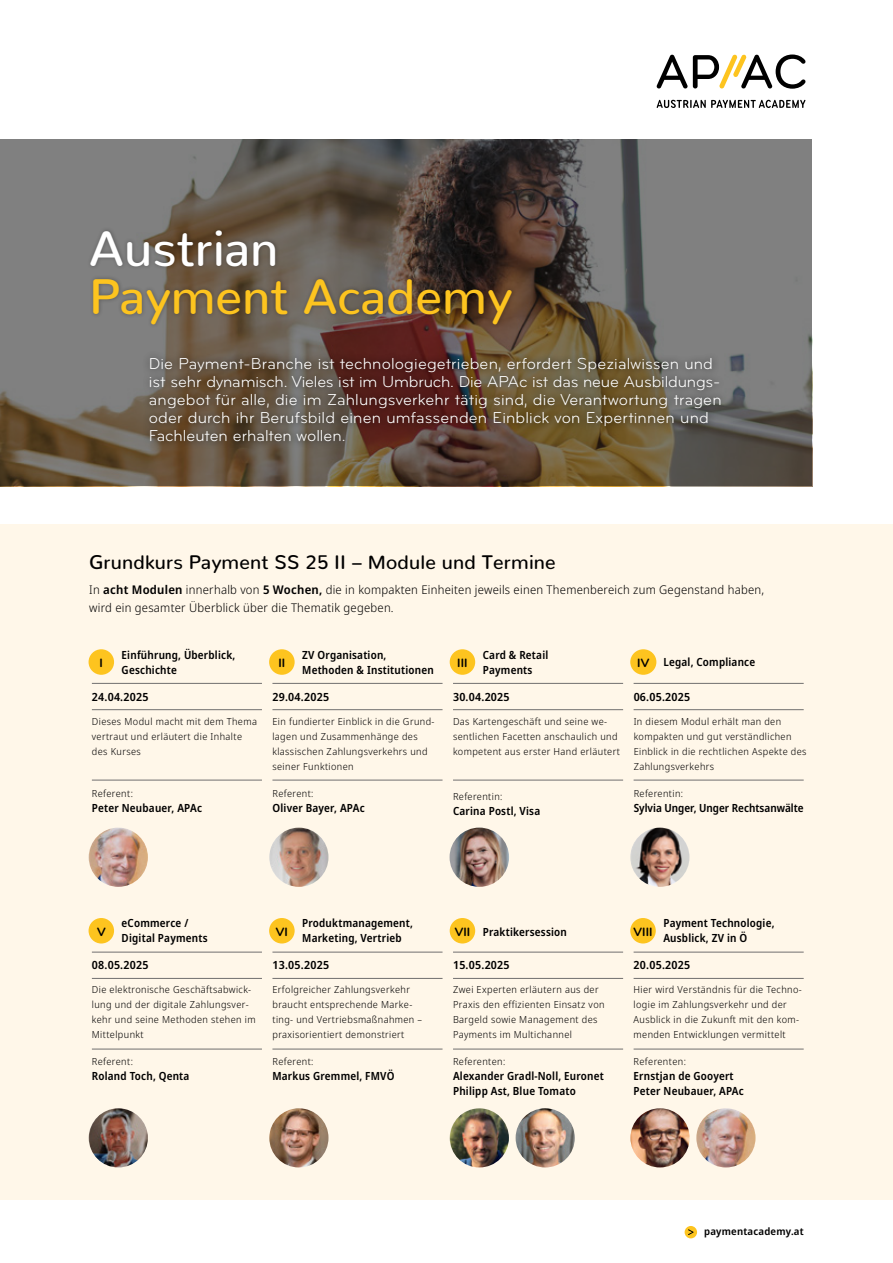
<style>
.page{position:relative;width:893px;height:1263px;background:#fff}
.page>*{position:absolute;margin:0;border:0;box-sizing:border-box;transform-origin:0 0}
.t1{font:500 49.5px "Nunito";color:#fdc41f}
.t2{font:500 49.5px "Nunito";color:#fff}
.t3{font:500 19.5px "Nunito";letter-spacing:.01em;color:#000}
.t4{font:16.5px/18px "Bryant";letter-spacing:.01em;color:#fff}
.t5{font:300 12px/18px "Noto Sans Display";letter-spacing:.02em;color:#000}
.t6{font:700 12px "Nunito";letter-spacing:.01em;color:#000}
.t7{font:600 11.25px/15px "Noto Sans Display";letter-spacing:.02em;color:#000;scale:.93 1}
.t8{font:600 11.25px "Noto Sans Display";letter-spacing:.02em;color:#000}
.t9{font:600 11.25px "Noto Sans Display";color:#000;scale:.93 1}
.t10{font:600 10.2px "Noto Sans Display";letter-spacing:.02em;color:#000}
.t11{font:300 9.75px/15px "Noto Sans Display";letter-spacing:.04em;color:#000}
.s1{font-weight:600}
.s2{font-family:"Nunito";font-weight:700;font-size:12px}
</style>
<div class="page">
<div style="left:0;top:525px;width:893px;height:675px;background:#fff6e4"></div>
<svg style="left:0;top:140px;width:812px;height:346px;background:#6b645d"></svg>
<div style="left:87px;top:226px;width:429px;height:103px;background:#000;opacity:.3"></div>
<div style="left:142px;top:350px;width:586px;height:99px;background:#000;opacity:.75"></div>
<svg style="left:657px;top:100px;width:148px;height:8px"></svg>
<svg style="left:657px;top:54px;width:148px;height:35px"></svg>
<div style="left:685px;top:1226px;width:12px;height:12px;background:#fdc41f;border-radius:50%"></div>
<svg style="left:688px;top:1229px;width:6px;height:6px"></svg>
<hr style="left:92px;top:952px;width:170px;height:1px;background:#706f6f">
<hr style="left:92px;top:978px;width:170px;height:1px;background:#706f6f">
<hr style="left:92px;top:1049px;width:170px;height:1px;background:#706f6f">
<div style="left:89px;top:918px;width:25px;height:25px;background:#fdc41f;border-radius:50%"></div>
<hr style="left:272px;top:952px;width:171px;height:1px;background:#706f6f">
<hr style="left:272px;top:978px;width:171px;height:1px;background:#706f6f">
<hr style="left:272px;top:1049px;width:171px;height:1px;background:#706f6f">
<div style="left:269px;top:918px;width:26px;height:25px;background:#fdc41f;border-radius:50%"></div>
<hr style="left:453px;top:952px;width:170px;height:1px;background:#706f6f">
<hr style="left:453px;top:978px;width:170px;height:1px;background:#706f6f">
<hr style="left:453px;top:1049px;width:170px;height:1px;background:#706f6f">
<div style="left:450px;top:918px;width:25px;height:25px;background:#fdc41f;border-radius:50%"></div>
<hr style="left:634px;top:952px;width:170px;height:1px;background:#706f6f">
<hr style="left:634px;top:978px;width:170px;height:1px;background:#706f6f">
<hr style="left:634px;top:1049px;width:170px;height:1px;background:#706f6f">
<div style="left:630px;top:918px;width:26px;height:25px;background:#fdc41f;border-radius:50%"></div>
<img style="left:89px;top:828px;width:59px;height:59px;border-radius:30px">
<hr style="left:92px;top:683px;width:170px;height:1px;background:#706f6f">
<hr style="left:92px;top:709px;width:170px;height:1px;background:#706f6f">
<hr style="left:92px;top:780px;width:170px;height:1px;background:#706f6f">
<div style="left:89px;top:649px;width:25px;height:26px;background:#fdc41f;border-radius:50%"></div>
<hr style="left:272px;top:683px;width:171px;height:1px;background:#706f6f">
<hr style="left:272px;top:709px;width:171px;height:1px;background:#706f6f">
<hr style="left:272px;top:780px;width:171px;height:1px;background:#706f6f">
<div style="left:269px;top:649px;width:26px;height:26px;background:#fdc41f;border-radius:50%"></div>
<hr style="left:453px;top:683px;width:170px;height:1px;background:#706f6f">
<hr style="left:453px;top:709px;width:170px;height:1px;background:#706f6f">
<hr style="left:453px;top:780px;width:170px;height:1px;background:#706f6f">
<div style="left:450px;top:649px;width:25px;height:26px;background:#fdc41f;border-radius:50%"></div>
<hr style="left:634px;top:683px;width:170px;height:1px;background:#706f6f">
<hr style="left:634px;top:709px;width:170px;height:1px;background:#706f6f">
<hr style="left:634px;top:780px;width:170px;height:1px;background:#706f6f">
<img style="left:269px;top:828px;width:59px;height:59px;border-radius:30px">
<img style="left:89px;top:1108px;width:59px;height:59px;border-radius:30px">
<img style="left:630px;top:828px;width:59px;height:59px;border-radius:30px">
<img style="left:450px;top:828px;width:59px;height:59px;border-radius:30px">
<img style="left:450px;top:1108px;width:59px;height:59px;border-radius:30px">
<img style="left:516px;top:1108px;width:59px;height:59px;border-radius:30px">
<img style="left:630px;top:1108px;width:60px;height:59px;border-radius:30px">
<img style="left:696px;top:1108px;width:60px;height:59px;border-radius:30px">
<div style="left:630px;top:649px;width:26px;height:26px;background:#fdc41f;border-radius:50%"></div>
<img style="left:269px;top:1108px;width:59px;height:59px;border-radius:30px">
<h1 class="t2" style="left:89px;top:205px;width:191px">Austrian</h1>
<h1 class="t1" style="left:89px;top:253px;width:425px">Payment Academy</h1>
<p class="t4" style="left:149px;top:355px;width:574px">Die Payment-Branche ist technologiegetrieben, erfordert Spezialwissen und ist sehr dynamisch. Vieles ist im Umbruch. Die APAc ist das neue Ausbildungs&shy;angebot für alle, die im Zahlungsverkehr tätig sind, die Verantwortung tragen oder durch ihr Berufsbild einen umfassenden Einblick von Expertinnen und Fachleuten erhalten wollen.</p>
<h2 class="t3" style="left:89px;top:545px;width:468px">Grundkurs Payment SS 25 II – Module und Termine</h2>
<p class="t5" style="left:89px;top:581px;width:676px">In <span class="s1">acht Modulen</span> innerhalb von <span class="s1">5 Wochen,</span> die in kompakten Einheiten jeweils einen Themenbereich zum Gegenstand haben, wird ein gesamter Überblick über die Thematik gegeben.</p>
<p class="t7" style="left:122px;top:647px;width:124px">Einführung, Überblick,<br>Geschichte</p>
<p class="t8" style="left:92px;top:689px;width:58px">24.04.2025</p>
<p class="t11" style="left:92px;top:714px;width:167px">Dieses Modul macht mit dem Thema vertraut und erläutert die Inhalte des Kurses</p>
<p class="t11" style="left:92px;top:786px;width:43px">Referent:</p>
<p class="t7" style="left:92px;top:800px;width:120px">Peter Neubauer, APAc</p>
<p class="t6" style="left:100px;top:654px;width:5px">I</p>
<p class="t7" style="left:302px;top:647px;width:143px">ZV Organisation,<br>Methoden &amp; Institutionen</p>
<p class="t8" style="left:272px;top:689px;width:58px">29.04.2025</p>
<p class="t11" style="left:272px;top:714px;width:164px">Ein fundierter Einblick in die Grund&shy;lagen und Zusammenhänge des klassischen Zahlungsverkehrs und seiner Funktionen</p>
<p class="t11" style="left:272px;top:786px;width:43px">Referent:</p>
<p class="t7" style="left:272px;top:800px;width:101px">Oliver Bayer, APAc</p>
<p class="t6" style="left:278px;top:654px;width:8px">II</p>
<p class="t7" style="left:483px;top:647px;width:72px">Card &amp; Retail<br>Payments</p>
<p class="t8" style="left:453px;top:689px;width:58px">30.04.2025</p>
<p class="t11" style="left:453px;top:714px;width:168px">Das Kartengeschäft und seine we&shy;sentlichen Facetten anschaulich und kompetent aus erster Hand erläutert</p>
<p class="t11" style="left:453px;top:789px;width:51px">Referentin:</p>
<p class="t7" style="left:453px;top:803px;width:95px">Carina Postl, Visa</p>
<p class="t6" style="left:457px;top:654px;width:12px">III</p>
<p class="t7" style="left:637px;top:654px;width:128px"><span class="s2">IV</span> Legal, Compliance</p>
<p class="t8" style="left:634px;top:689px;width:58px">06.05.2025</p>
<p class="t11" style="left:634px;top:714px;width:174px">In diesem Modul erhält man den kompakten und gut verständlichen<br>Einblick in die rechtlichen Aspekte des<br>Zahlungsverkehrs</p>
<p class="t11" style="left:634px;top:786px;width:51px">Referentin:</p>
<p class="t9" style="left:634px;top:800px;width:184px">Sylvia Unger, Unger Rechtsanwälte</p>
<p class="t6" style="left:97px;top:923px;width:10px">V</p>
<p class="t7" style="left:302px;top:916px;width:121px">Produktmanagement,<br>Marketing, Vertrieb</p>
<p class="t8" style="left:272px;top:957px;width:58px">13.05.2025</p>
<p class="t11" style="left:272px;top:982px;width:151px">Erfolgreicher Zahlungsverkehr braucht entsprechende Marke&shy;ting- und Vertriebsmaßnahmen – praxisorientiert demonstriert</p>
<p class="t11" style="left:272px;top:1054px;width:43px">Referent:</p>
<p class="t7" style="left:272px;top:1069px;width:133px">Markus Gremmel, FMVÖ</p>
<p class="t7" style="left:122px;top:916px;width:94px">eCommerce /<br>Digital Payments</p>
<p class="t8" style="left:92px;top:957px;width:58px">08.05.2025</p>
<p class="t11" style="left:92px;top:982px;width:165px">Die elektronische Geschäftsabwick&shy;lung und der digitale Zahlungsver&shy;kehr und seine Methoden stehen im<br>Mittelpunkt</p>
<p class="t11" style="left:92px;top:1054px;width:43px">Referent:</p>
<p class="t7" style="left:92px;top:1069px;width:106px">Roland Toch, Qenta</p>
<p class="t6" style="left:276px;top:923px;width:14px">VI</p>
<p class="t7" style="left:455px;top:924px;width:122px"><span class="s2">VII</span> Praktikersession</p>
<p class="t7" style="left:663px;top:916px;width:121px">Payment Technologie,<br>Ausblick, ZV in Ö</p>
<p class="t8" style="left:634px;top:957px;width:58px">20.05.2025</p>
<p class="t11" style="left:634px;top:982px;width:170px">Hier wird Verständnis für die Techno&shy;logie im Zahlungsverkehr und der Ausblick in die Zukunft mit den kom&shy;menden Entwicklungen vermittelt</p>
<p class="t11" style="left:634px;top:1054px;width:54px">Referenten:</p>
<p class="t7" style="left:634px;top:1069px;width:120px">Ernstjan de Gooyert<br>Peter Neubauer, APAc</p>
<p class="t6" style="left:633px;top:923px;width:21px">VIII</p>
<p class="t8" style="left:453px;top:957px;width:58px">15.05.2025</p>
<p class="t11" style="left:453px;top:982px;width:153px">Zwei Experten erläutern aus der<br>Praxis den effizienten Einsatz von<br>Bargeld sowie Management des<br>Payments im Multichannel</p>
<p class="t11" style="left:453px;top:1054px;width:54px">Referenten:</p>
<p class="t7" style="left:453px;top:1069px;width:164px">Alexander Gradl-Noll, Euronet<br>Philipp Ast, Blue Tomato</p>
<p class="t10" style="left:704px;top:1224px;width:101px">paymentacademy.at</p>
</div>
